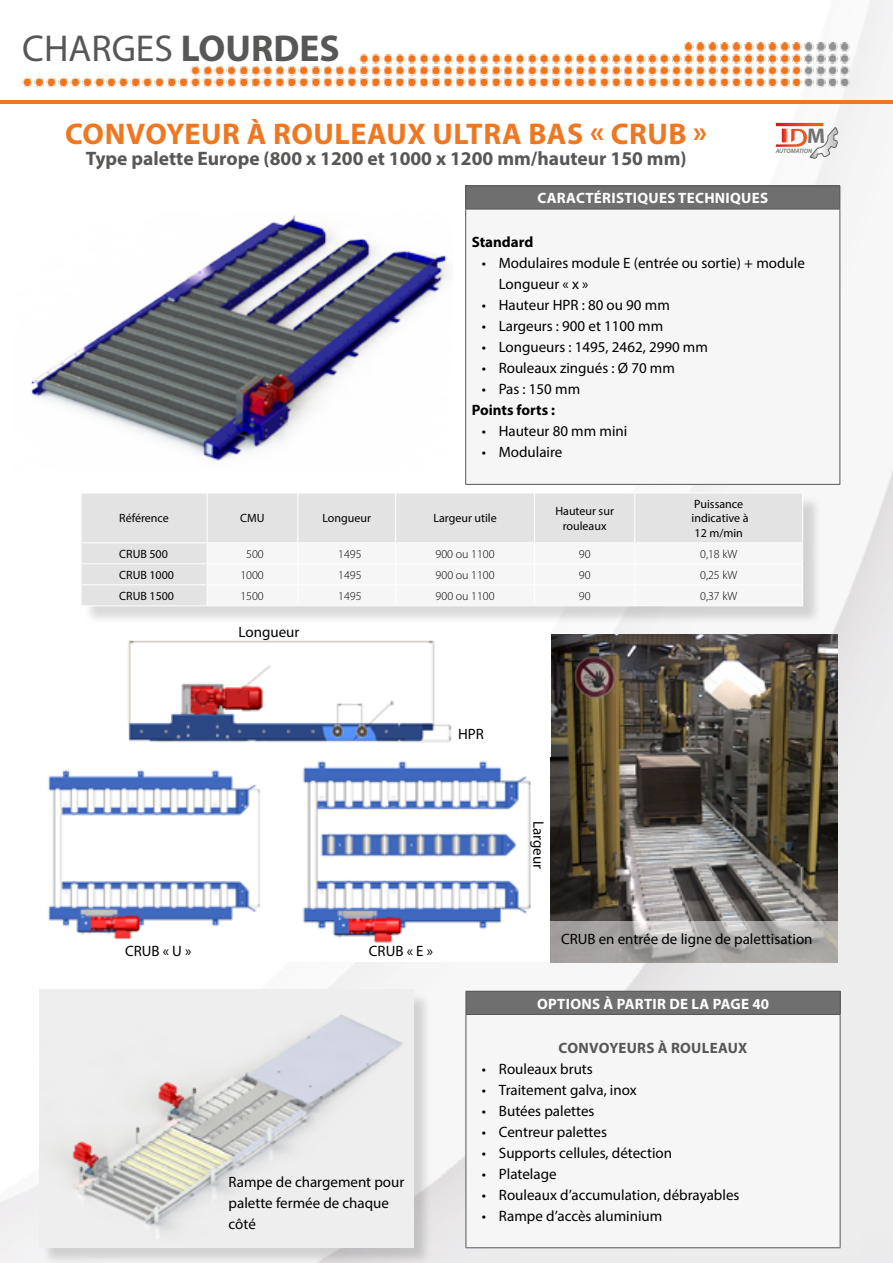
<style>
.page{position:relative;width:893px;height:1263px;background:#fff}
.page>*{position:absolute;margin:0;border:0;box-sizing:border-box;transform-origin:0 0}
.t1{font:37.5px "Myriad Pro";color:#575756}
.t2{font:700 30px "Myriad Pro";letter-spacing:.02em;color:#ee7721}
.t3{font:700 21.3px "Myriad Pro";color:#6f7274}
.t4{font:700 19.5px "Myriad Pro";color:#575756}
.t5{font:15px/21px "Myriad Pro";color:#000}
.t6{font:700 15px "Myriad Pro";letter-spacing:.02em;color:#fff}
.t7{font:700 15px "Myriad Pro";color:#000}
.t8{font:700 15px "Myriad Pro";letter-spacing:.02em;color:#575756}
.t9{font:12px/14.4px "Myriad Pro";color:#000;text-align:center}
.t10{font:300 12px "Myriad Pro";color:#000}
.t11{font:italic 600 6.3px "Myriad Pro";color:#6f7274}
.s1{font-weight:700}
</style>
<div class="page">
<img style="left:0;top:0;width:893px;height:1263px">
<hr style="left:0;top:100px;width:893px;height:3px;background:#ee7721">
<img style="left:23px;top:43px;width:828px;height:61px">
<div style="left:83px;top:495px;width:738px;height:129px;background:#000;opacity:.15"></div>
<div style="left:82px;top:494px;width:720px;height:111px;background:#e3e3e3"></div>
<hr style="left:81px;top:493px;width:126px;height:1px;background:#fff">
<hr style="left:81px;top:493px;width:1px;height:49px;background:#fff">
<hr style="left:207px;top:493px;width:91px;height:1px;background:#fff">
<hr style="left:207px;top:493px;width:1px;height:49px;background:#fff">
<hr style="left:298px;top:493px;width:98px;height:1px;background:#fff">
<hr style="left:297px;top:493px;width:1px;height:49px;background:#fff">
<hr style="left:396px;top:493px;width:139px;height:1px;background:#fff">
<hr style="left:395px;top:493px;width:1px;height:49px;background:#fff">
<hr style="left:535px;top:493px;width:100px;height:1px;background:#fff">
<hr style="left:534px;top:493px;width:1px;height:49px;background:#fff">
<hr style="left:635px;top:493px;width:168px;height:1px;background:#fff">
<hr style="left:634px;top:493px;width:1px;height:49px;background:#fff">
<hr style="left:802px;top:493px;width:1px;height:49px;background:#fff">
<hr style="left:81px;top:542px;width:126px;height:1px;background:#fff">
<hr style="left:207px;top:542px;width:91px;height:1px;background:#fff">
<hr style="left:298px;top:542px;width:98px;height:1px;background:#fff">
<hr style="left:396px;top:542px;width:139px;height:1px;background:#fff">
<hr style="left:535px;top:542px;width:100px;height:1px;background:#fff">
<hr style="left:635px;top:542px;width:168px;height:1px;background:#fff">
<hr style="left:81px;top:563px;width:126px;height:1px;background:#fff">
<hr style="left:81px;top:584px;width:126px;height:1px;background:#fff">
<svg style="left:81px;top:543px;width:1px;height:62px"></svg>
<div style="left:207px;top:543px;width:596px;height:62px;background:#f6f6f6"></div>
<hr style="left:81px;top:605px;width:126px;height:1px;background:#fff">
<hr style="left:207px;top:605px;width:91px;height:1px;background:#fff">
<hr style="left:298px;top:605px;width:98px;height:1px;background:#fff">
<hr style="left:396px;top:605px;width:139px;height:1px;background:#fff">
<hr style="left:535px;top:605px;width:100px;height:1px;background:#fff">
<hr style="left:635px;top:605px;width:168px;height:1px;background:#fff">
<div style="left:466px;top:186px;width:374px;height:23px;background:#706f6f"></div>
<div style="left:466px;top:209px;width:374px;height:275px;background:#f6f6f6"></div>
<hr style="left:465px;top:185px;width:375px;height:1px;background:#575756">
<svg style="left:465px;top:186px;width:1px;height:23px"></svg>
<svg style="left:839px;top:186px;width:1px;height:23px"></svg>
<hr style="left:465px;top:209px;width:375px;height:1px;background:#575756">
<hr style="left:465px;top:209px;width:1px;height:275px;background:#575756">
<hr style="left:839px;top:209px;width:1px;height:275px;background:#575756">
<hr style="left:465px;top:484px;width:375px;height:1px;background:#575756">
<div style="left:466px;top:991px;width:374px;height:23px;background:#706f6f"></div>
<div style="left:466px;top:1014px;width:374px;height:234px;background:#f6f6f6"></div>
<hr style="left:466px;top:991px;width:374px;height:1px;background:#575756">
<svg style="left:466px;top:992px;width:1px;height:22px"></svg>
<svg style="left:840px;top:991px;width:1px;height:23px"></svg>
<hr style="left:466px;top:1014px;width:374px;height:1px;background:#575756">
<hr style="left:466px;top:1015px;width:1px;height:232px;background:#575756">
<hr style="left:840px;top:1015px;width:1px;height:232px;background:#575756">
<hr style="left:466px;top:1247px;width:374px;height:1px;background:#575756">
<img style="left:13px;top:212px;width:439px;height:261px">
<img style="left:550px;top:634px;width:288px;height:287px">
<div style="left:42px;top:992px;width:390px;height:271px;background:#000;opacity:.15"></div>
<img style="left:39px;top:990px;width:374px;height:257px">
<div style="left:273px;top:757px;width:277px;height:205px;background:#fff"></div>
<img style="left:302px;top:761px;width:229px;height:182px">
<div style="left:39px;top:634px;width:511px;height:123px;background:#fff"></div>
<img style="left:128px;top:640px;width:324px;height:103px">
<div style="left:39px;top:757px;width:243px;height:205px;background:#fff"></div>
<img style="left:48px;top:770px;width:212px;height:170px">
<svg style="left:550px;top:921px;width:288px;height:41px;background:#acaaa9"></svg>
<svg style="left:775px;top:127px;width:63px;height:32px"></svg>
<div style="left:781px;top:128px;width:6px;height:15px;background:#e33723"></div>
<div style="left:781px;top:128px;width:6px;height:15px;border:1px solid #fff"></div>
<svg style="left:777px;top:124px;width:45px;height:1px"></svg>
<div style="left:775px;top:122px;width:49px;height:5px;border:1px solid #fff"></div>
<h1 class="t1" style="left:22px;top:25px;width:319px">CHARGES <span class="s1">LOURDES</span></h1>
<h2 class="t2" style="left:65px;top:114px;width:644px">CONVOYEUR À ROULEAUX ULTRA BAS « CRUB »</h2>
<h3 class="t4" style="left:86px;top:145px;width:602px">Type palette Europe (800 x 1200 et 1000 x 1200 mm/hauteur 150 mm)</h3>
<h3 class="t3" style="left:807px;top:122px;width:20px">M</h3>
<p class="t11" style="left:776px;top:147px;width:38px">AUTOMATION</p>
<p class="t6" style="left:537px;top:188px;width:232px">CARACTÉRISTIQUES TECHNIQUES</p>
<p class="t7" style="left:472px;top:232px;width:63px">Standard</p>
<p class="t5" style="left:499px;top:253px;width:308px;text-indent:-17px">• Modulaires module E (entrée ou sortie) + module<br>Longueur « x »</p>
<p class="t5" style="left:482px;top:295px;width:190px">• Hauteur HPR : 80 ou 90 mm</p>
<p class="t5" style="left:482px;top:316px;width:183px">• Largeurs : 900 et 1100 mm</p>
<p class="t5" style="left:482px;top:337px;width:228px">• Longueurs : 1495, 2462, 2990 mm</p>
<p class="t5" style="left:482px;top:358px;width:195px">• Rouleaux zingués : Ø 70 mm</p>
<p class="t5" style="left:482px;top:379px;width:100px">• Pas : 150 mm</p>
<p class="t7" style="left:472px;top:400px;width:85px">Points forts :</p>
<p class="t5" style="left:482px;top:421px;width:147px">• Hauteur 80 mm mini</p>
<p class="t5" style="left:482px;top:442px;width:82px">• Modulaire</p>
<p class="t9" style="left:119px;top:511px;width:51px">Référence</p>
<p class="t9" style="left:240px;top:511px;width:26px">CMU</p>
<p class="t9" style="left:322px;top:511px;width:50px">Longueur</p>
<p class="t9" style="left:433px;top:511px;width:65px">Largeur utile</p>
<p class="t9" style="left:555px;top:504px;width:60px">Hauteur sur rouleaux</p>
<p class="t9" style="left:691px;top:497px;width:58px;text-align:left">Puissance indicative à<br>12 m/min</p>
<p class="t9" style="left:119px;top:546px;width:50px">CRUB 500</p>
<p class="t10" style="left:246px;top:547px;width:19px">500</p>
<p class="t10" style="left:338px;top:547px;width:25px">1495</p>
<p class="t10" style="left:436px;top:547px;width:61px">900 ou 1100</p>
<p class="t10" style="left:579px;top:547px;width:13px">90</p>
<p class="t10" style="left:700px;top:547px;width:39px">0,18 kW</p>
<p class="t9" style="left:119px;top:567px;width:56px">CRUB 1000</p>
<p class="t10" style="left:240px;top:568px;width:25px">1000</p>
<p class="t10" style="left:338px;top:568px;width:25px">1495</p>
<p class="t10" style="left:436px;top:568px;width:61px">900 ou 1100</p>
<p class="t10" style="left:579px;top:568px;width:13px">90</p>
<p class="t10" style="left:700px;top:568px;width:39px">0,25 kW</p>
<p class="t9" style="left:119px;top:588px;width:56px">CRUB 1500</p>
<p class="t10" style="left:240px;top:589px;width:25px">1500</p>
<p class="t10" style="left:338px;top:589px;width:25px">1495</p>
<p class="t10" style="left:436px;top:589px;width:61px">900 ou 1100</p>
<p class="t10" style="left:579px;top:589px;width:13px">90</p>
<p class="t10" style="left:700px;top:589px;width:39px">0,37 kW</p>
<p class="t5" style="left:239px;top:621px;width:62px">Longueur</p>
<p class="t5" style="left:458px;top:723px;width:27px">HPR</p>
<p class="t5" style="left:125px;top:940px;width:68px">CRUB « U »</p>
<p class="t5" style="left:369px;top:940px;width:66px">CRUB « E »</p>
<p class="t5" style="left:229px;top:1171px;width:177px">Rampe de chargement pour palette fermée de chaque côté</p>
<p class="t5" style="left:549px;top:821px;width:50px;rotate:90deg">Largeur</p>
<p class="t5" style="left:561px;top:928px;width:253px">CRUB en entrée de ligne de palettisation</p>
<p class="t6" style="left:537px;top:994px;width:233px">OPTIONS À PARTIR DE LA PAGE 40</p>
<p class="t8" style="left:559px;top:1038px;width:190px">CONVOYEURS À ROULEAUX</p>
<p class="t5" style="left:482px;top:1058px;width:112px">• Rouleaux bruts</p>
<p class="t5" style="left:482px;top:1079px;width:156px">• Traitement galva, inox</p>
<p class="t5" style="left:482px;top:1100px;width:114px">• Butées palettes</p>
<p class="t5" style="left:482px;top:1121px;width:127px">• Centreur palettes</p>
<p class="t5" style="left:482px;top:1142px;width:192px">• Supports cellules, détection</p>
<p class="t5" style="left:482px;top:1163px;width:76px">• Platelage</p>
<p class="t5" style="left:482px;top:1184px;width:259px">• Rouleaux d’accumulation, débrayables</p>
<p class="t5" style="left:482px;top:1205px;width:182px">• Rampe d’accès aluminium</p>
</div>
